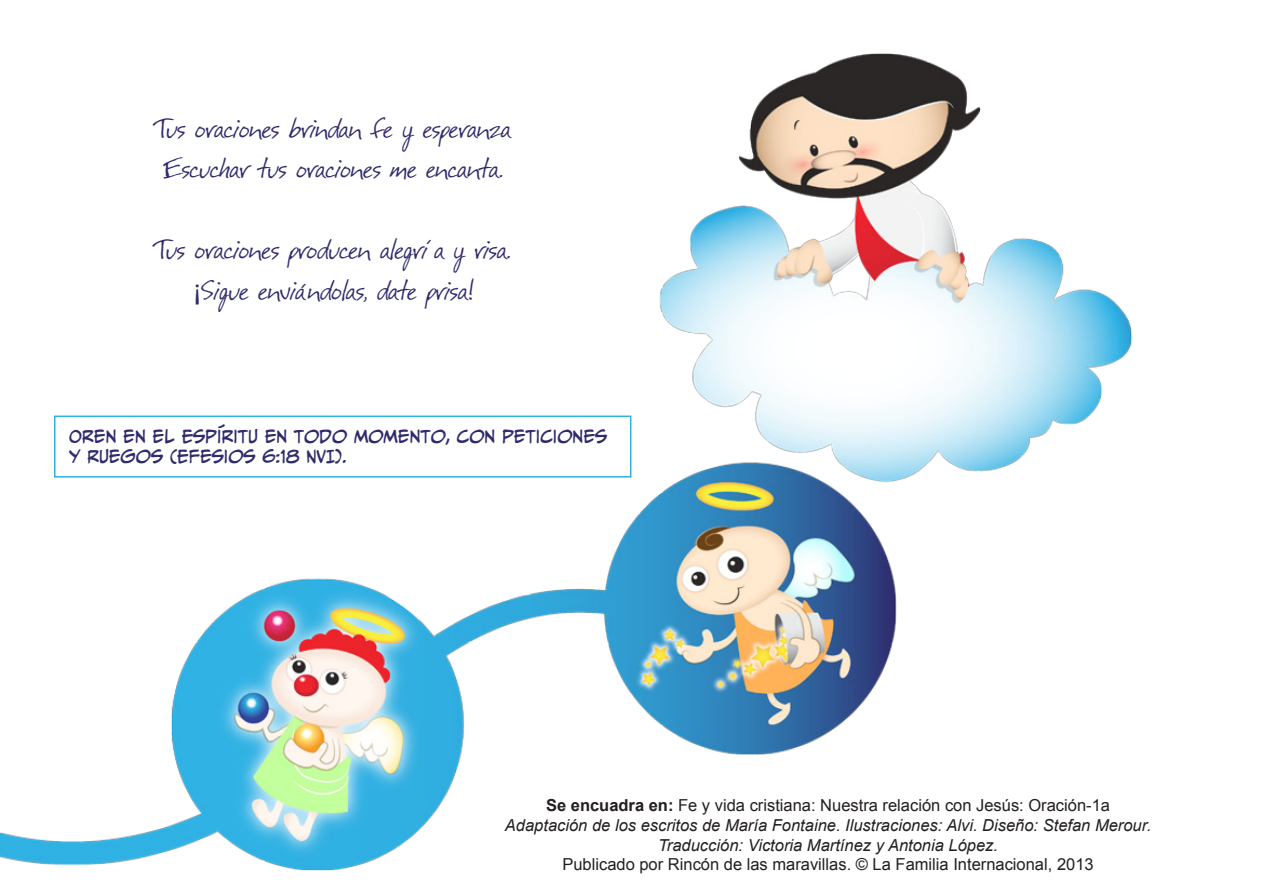
<style>
.page{position:relative;width:1263px;height:893px;background:#fff}
.page>*{position:absolute;margin:0;border:0;box-sizing:border-box;transform-origin:0 0}
.No_Spacing{font:27px "Festus";color:#2f2b6d}
.t1{font:16.5px "Arial";color:#231f20}
.t2{font:italic 16.5px/19.8px "Arial";color:#231f20;text-align:center}
.No_Spacing-2{font:16.5px/19.8px "CC Meanwhile";color:#2f2b6d}
.s1{font-family:"Arial"}
.s2{font-weight:700}
</style>
<div class="page">
<img style="left:0;top:53px;width:1132px;height:818px">
<div style="left:54px;top:416px;width:577px;height:62px;border:2px solid #30b1e3"></div>
<p class="No_Spacing" style="left:155px;top:112px;width:357px">Tus oraciones brindan fe y esperanza</p>
<p class="No_Spacing" style="left:163px;top:152px;width:342px">Escuchar tus oraciones me encanta.</p>
<p class="No_Spacing" style="left:155px;top:233px;width:358px">Tus oraciones producen alegría y risa.</p>
<p class="No_Spacing" style="left:193px;top:274px;width:282px"><span class="s1">¡</span>Sigue enviándolas, date prisa!</p>
<p class="No_Spacing-2" style="left:69px;top:425px;width:540px">OREN EN EL ESPÍRITU EN TODO MOMENTO, CON PETICIONES<br>Y RUEGOS (EFESIOS 6:18 NVI).</p>
<p class="t1" style="left:546px;top:794px;width:565px"><span class="s2">Se encuadra en:</span> Fe y vida cristiana: Nuestra relación con Jesús: Oración-1a</p>
<p class="t2" style="left:505px;top:815px;width:648px">Adaptación de los escritos de María Fontaine. Ilustraciones: Alvi. Diseño: Stefan Merour.<br>Traducción: Victoria Martínez y Antonia López.</p>
<p class="t1" style="left:562px;top:854px;width:533px">Publicado por Rincón de las maravillas. © La Familia Internacional, 2013</p>
</div>
